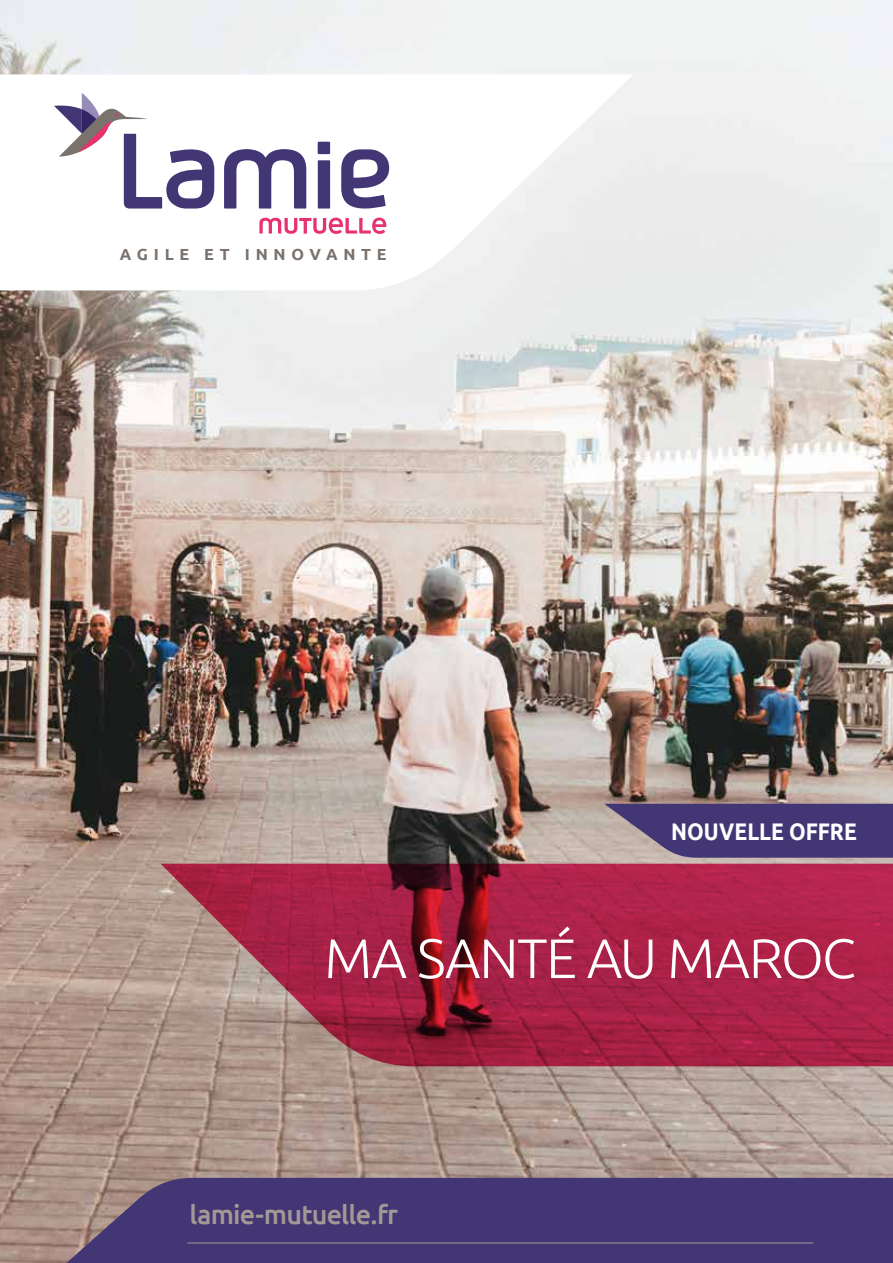
<style>
.page{position:relative;width:893px;height:1263px;background:#fff}
.page>*{position:absolute;margin:0;border:0;box-sizing:border-box;transform-origin:0 0}
.t1{font:300 55.5px "Ubuntu";letter-spacing:-.025em;color:#fff}
.t2{font:500 27px "Ubuntu";letter-spacing:-.03em;color:#a29994}
.t3{font:700 24px "Ubuntu";color:#fff;scale:.88 1}
.t4{font:700 16.05px "Ubuntu";letter-spacing:.36em;color:#7a726d}
</style>
<div class="page">
<img style="left:0;top:0;width:893px;height:1263px">
<svg style="left:161px;top:864px;width:732px;height:202px;background:#a6324e"></svg>
<svg style="left:0;top:74px;width:633px;height:216px"></svg>
<svg style="left:43px;top:1178px;width:850px;height:85px;background:#4c3e76"></svg>
<hr style="left:187px;top:1242px;width:626px;height:1px;background:#a29994">
<svg style="left:259px;top:218px;width:127px;height:16px"></svg>
<svg style="left:224px;top:149px;width:82px;height:60px"></svg>
<svg style="left:318px;top:160px;width:12px;height:49px"></svg>
<svg style="left:341px;top:149px;width:48px;height:60px"></svg>
<svg style="left:54px;top:93px;width:160px;height:116px"></svg>
<div style="left:318px;top:142px;width:12px;height:12px;background:#433675"></div>
<svg style="left:604px;top:804px;width:289px;height:54px;background:#54477c"></svg>
<p class="t4" style="left:120px;top:245px;width:268px">AGILE ET INNOVANTE</p>
<p class="t3" style="left:671px;top:817px;width:212px">NOUVELLE OFFRE</p>
<h1 class="t1" style="left:324px;top:925px;width:533px">MA SANTÉ AU MAROC</h1>
<p class="t2" style="left:189px;top:1197px;width:210px">lamie-mutuelle.fr</p>
</div>
